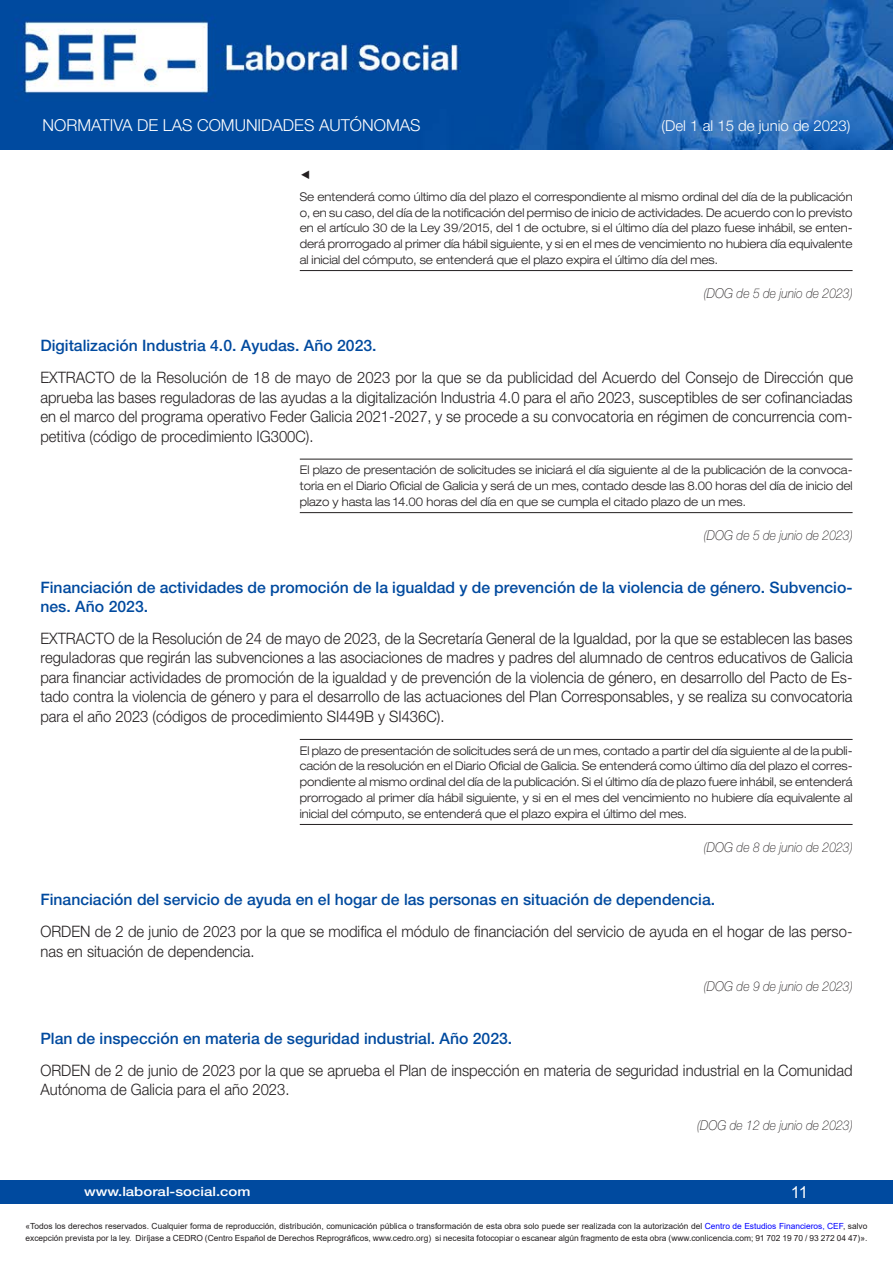
<style>
.page{position:relative;width:893px;height:1263px;background:#fff}
.page>*{position:absolute;margin:0;border:0;box-sizing:border-box;transform-origin:0 0}
.t1{font:300 16.5px "Helvetica Neue LT Std";color:#fff}
.t2{font:16.5px "Arial";color:#fff}
.Contenido{font:300 15.75px/19.5px "Helvetica Neue LT Std";color:#231f20;text-align:justify;scale:.94 1}
.Título-cabecera{font:500 15.75px/18.8px "Helvetica Neue LT Std";color:#004a9f}
.t3{font:300 15px "Helvetica Neue LT Std";color:#fff}
.publicación{font:italic 100 13.5px "Helvetica Neue LT Std";color:#231f20;scale:.9 1}
.t4{font:500 12.75px "Helvetica Neue LT Std";color:#fff;scale:1.18 1}
.Plazo{font:300 expanded 12px/15.8px "Helvetica Neue LT Std";color:#231f20;text-align:justify;scale:.92 1}
.a__plazo_-_cierre{font:300 expanded 12px/15.8px "Helvetica Neue LT Std";color:#231f20;text-align:justify;scale:.92 1}
.a__plazo{font:12px "Times New Roman";color:#231f20;scale:.92 1}
.t5{font:8.4px/12px "Arial";color:#231f20}
.s1{color:#00f}
</style>
<div class="page">
<div style="left:0;top:1180px;width:893px;height:23px;background:#004a9f"></div>
<img style="left:0;top:0;width:893px;height:149px">
<hr style="left:300px;top:270px;width:553px;height:1px;background:#231f20">
<hr style="left:300px;top:459px;width:553px;height:1px;background:#231f20">
<hr style="left:300px;top:512px;width:553px;height:1px;background:#231f20">
<hr style="left:300px;top:739px;width:553px;height:1px;background:#231f20">
<hr style="left:300px;top:824px;width:553px;height:1px;background:#231f20">
<p class="t1" style="left:43px;top:115px;width:379px">NORMATIVA DE LAS COMUNIDADES AUTÓNOMAS</p>
<p class="t3" style="left:662px;top:117px;width:190px">(Del 1 al 15 de junio de 2023)</p>
<p class="a__plazo" style="left:300px;top:166px;width:13px">◄</p>
<p class="a__plazo_-_cierre" style="left:300px;top:189px;width:602px">Se entenderá como último día del plazo el correspondiente al mismo ordinal del día de la publicación o, en su caso, del día de la notificación del permiso de inicio de actividades. De acuerdo con lo previsto en el artículo 30 de la Ley 39/2015, del 1 de octubre, si el último día del plazo fuese inhábil, se enten&shy;derá prorrogado al primer día hábil siguiente, y si en el mes de vencimiento no hubiera día equivalente al inicial del cómputo, se entenderá que el plazo expira el último día del mes.</p>
<p class="publicación" style="left:704px;top:286px;width:167px">(DOG de 5 de junio de 2023)</p>
<p class="Título-cabecera" style="left:40px;top:336px;width:338px">Digitalización Industria 4.0. Ayudas. Año 2023.</p>
<p class="Contenido" style="left:40px;top:367px;width:866px">EXTRACTO de la Resolución de 18 de mayo de 2023 por la que se da publicidad del Acuerdo del Consejo de Dirección que aprueba las bases reguladoras de las ayudas a la digitalización Industria 4.0 para el año 2023, susceptibles de ser cofinanciadas en el marco del programa operativo Feder Galicia 2021-2027, y se procede a su convocatoria en régimen de concurrencia com&shy;petitiva (código de procedimiento IG300C).</p>
<p class="Plazo" style="left:300px;top:462px;width:602px">El plazo de presentación de solicitudes se iniciará el día siguiente al de la publicación de la convoca&shy;toria en el Diario Oficial de Galicia y será de un mes, contado desde las 8.00 horas del día de inicio del plazo y hasta las 14.00 horas del día en que se cumpla el citado plazo de un mes.</p>
<p class="publicación" style="left:704px;top:528px;width:167px">(DOG de 5 de junio de 2023)</p>
<p class="Título-cabecera" style="left:40px;top:578px;width:814px">Financiación de actividades de promoción de la igualdad y de prevención de la violencia de género. Subvencio&shy;nes. Año 2023.</p>
<p class="Contenido" style="left:40px;top:628px;width:866px">EXTRACTO de la Resolución de 24 de mayo de 2023, de la Secretaría General de la Igualdad, por la que se establecen las bases reguladoras que regirán las subvenciones a las asociaciones de madres y padres del alumnado de centros educativos de Galicia para financiar actividades de promoción de la igualdad y de prevención de la violencia de género, en desarrollo del Pacto de Es&shy;tado contra la violencia de género y para el desarrollo de las actuaciones del Plan Corresponsables, y se realiza su convocatoria para el año 2023 (códigos de procedimiento SI449B y SI436C).</p>
<p class="Plazo" style="left:300px;top:742px;width:602px">El plazo de presentación de solicitudes será de un mes, contado a partir del día siguiente al de la publi&shy;cación de la resolución en el Diario Oficial de Galicia. Se entenderá como último día del plazo el corres&shy;pondiente al mismo ordinal del día de la publicación. Si el último día de plazo fuere inhábil, se entenderá prorrogado al primer día hábil siguiente, y si en el mes del vencimiento no hubiere día equivalente al inicial del cómputo, se entenderá que el plazo expira el último del mes.</p>
<p class="publicación" style="left:704px;top:839px;width:167px">(DOG de 8 de junio de 2023)</p>
<p class="Título-cabecera" style="left:40px;top:889px;width:676px">Financiación del servicio de ayuda en el hogar de las personas en situación de dependencia.</p>
<p class="Contenido" style="left:40px;top:921px;width:865px">ORDEN de 2 de junio de 2023 por la que se modifica el módulo de financiación del servicio de ayuda en el hogar de las perso&shy;nas en situación de dependencia.</p>
<p class="publicación" style="left:704px;top:978px;width:167px">(DOG de 9 de junio de 2023)</p>
<p class="Título-cabecera" style="left:40px;top:1028px;width:473px">Plan de inspección en materia de seguridad industrial. Año 2023.</p>
<p class="Contenido" style="left:40px;top:1060px;width:865px">ORDEN de 2 de junio de 2023 por la que se aprueba el Plan de inspección en materia de seguridad industrial en la Comunidad<br>Autónoma de Galicia para el año 2023.</p>
<p class="publicación" style="left:697px;top:1117px;width:174px">(DOG de 12 de junio de 2023)</p>
<p class="t4" style="left:84px;top:1184px;width:143px">www.laboral-social.com</p>
<p class="t2" style="left:791px;top:1180px;width:19px">11</p>
<p class="t5" style="left:26px;top:1220px;width:843px">«Todos los derechos reservados. Cualquier forma de reproducción, distribución, comunicación pública o transformación de esta obra solo puede ser realizada con la autorización del <span class="s1">Centro de Estudios Financieros, CEF</span>, salvo excepción prevista por la ley. Diríjase a CEDRO (Centro Español de Derechos Reprográficos, www.cedro.org) si necesita fotocopiar o escanear algún fragmento de esta obra (www.conlicencia.com; 91 702 19 70 / 93 272 04 47)».</p>
</div>
